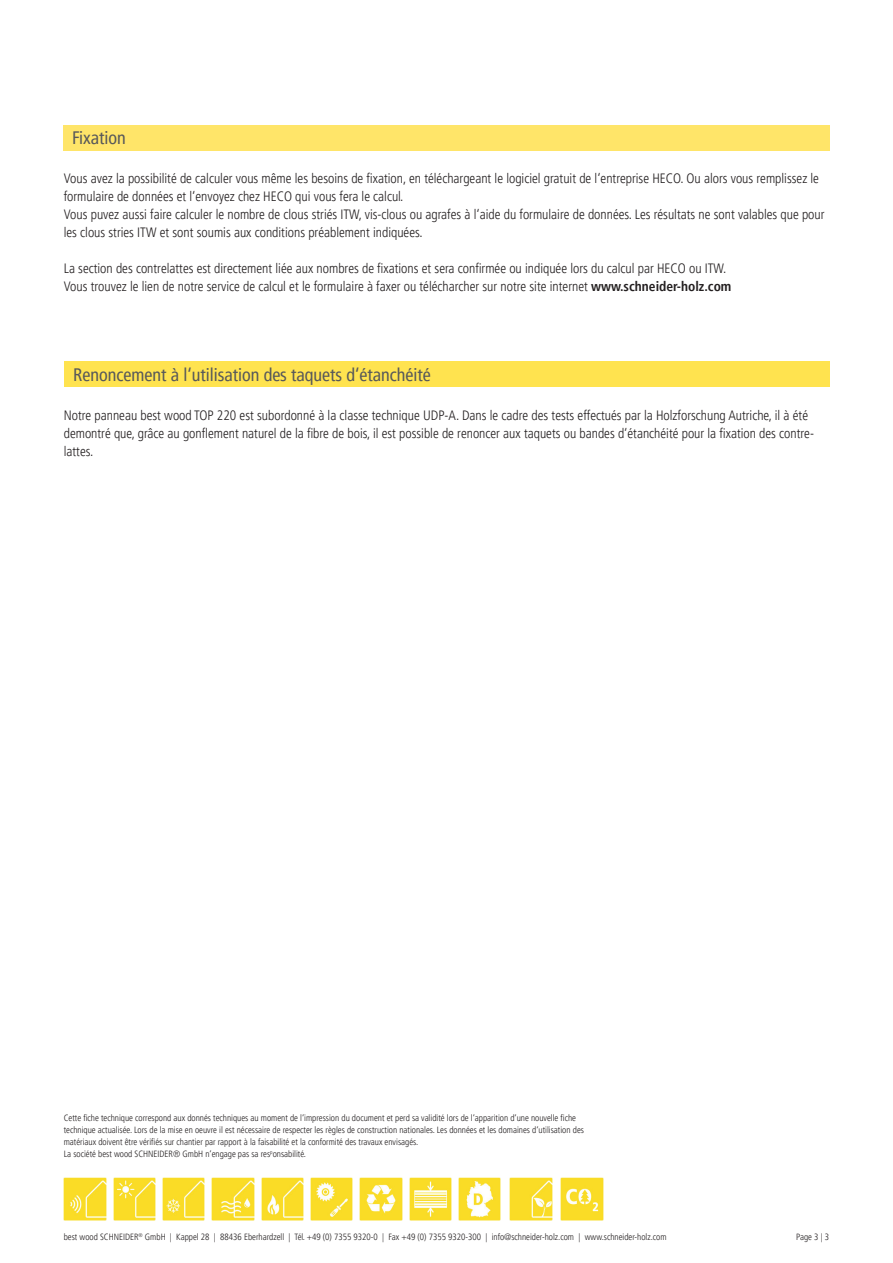
<style>
.page{position:relative;width:893px;height:1263px;background:#fff}
.page>*{position:absolute;margin:0;border:0;box-sizing:border-box;transform-origin:0 0}
.t1{font:condensed 18px "Frutiger LT Pro";color:#57585a}
.t2{font:300 condensed 13.5px/18px "Frutiger LT Pro";color:#231f20}
.t3{font:300 condensed 9px/12px "Frutiger LT Pro";color:#231f20}
.s1{font-weight:700}
</style>
<div class="page">
<img style="left:162px;top:1178px;width:43px;height:42px">
<img style="left:113px;top:1178px;width:43px;height:42px">
<img style="left:212px;top:1178px;width:42px;height:42px">
<img style="left:64px;top:1178px;width:42px;height:42px">
<img style="left:261px;top:1178px;width:43px;height:42px">
<img style="left:509px;top:1178px;width:43px;height:42px">
<img style="left:409px;top:1178px;width:43px;height:42px">
<img style="left:360px;top:1178px;width:42px;height:42px">
<img style="left:458px;top:1178px;width:43px;height:42px">
<img style="left:310px;top:1178px;width:43px;height:42px">
<img style="left:561px;top:1178px;width:42px;height:42px">
<div style="left:65px;top:361px;width:765px;height:26px;background:#ffe34f"></div>
<div style="left:64px;top:125px;width:766px;height:26px;background:#ffe569"></div>
<h1 class="t1" style="left:72px;top:127px;width:55px">Fixation</h1>
<p class="t2" style="left:64px;top:169px;width:762px">Vous avez la possibilité de calculer vous même les besoins de fixation, en téléchargeant le logiciel gratuit de l‘entreprise HECO. Ou alors vous remplissez le formulaire de données et l‘envoyez chez HECO qui vous fera le calcul.<br>Vous puvez aussi faire calculer le nombre de clous striés ITW, vis-clous ou agrafes à l‘aide du formulaire de données. Les résultats ne sont valables que pour les clous stries ITW et sont soumis aux conditions préablement indiquées.</p>
<p class="t2" style="left:64px;top:259px;width:669px">La section des contrelattes est directement liée aux nombres de fixations et sera confirmée ou indiquée lors du calcul par HECO ou ITW.<br>Vous trouvez le lien de notre service de calcul et le formulaire à faxer ou télécharcher sur notre site internet <span class="s1">www.schneider-holz.com</span></p>
<h1 class="t1" style="left:73px;top:365px;width:359px">Renoncement à l‘utilisation des taquets d‘étanchéité</h1>
<p class="t2" style="left:64px;top:407px;width:752px">Notre panneau best wood TOP 220 est subordonné à la classe technique UDP-A. Dans le cadre des tests effectués par la Holzforschung Autriche, il à été demontré que, grâce au gonflement naturel de la fibre de bois, il est possible de renoncer aux taquets ou bandes d‘étanchéité pour la fixation des contre&shy;lattes.</p>
<p class="t3" style="left:64px;top:1112px;width:522px">Cette fiche technique correspond aux donnés techniques au moment de l‘impression du document et perd sa validité lors de l‘apparition d‘une nouvelle fiche technique actualisée. Lors de la mise en oeuvre il est nécessaire de respecter les règles de construction nationales. Les données et les domaines d‘utilisation des matériaux doivent être vérifiés sur chantier par rapport à la faisabilité et la conformité des travaux envisagés.<br>La société best wood SCHNEIDER® GmbH n‘engage pas sa res<sup>p</sup>onsabilité.</p>
<p class="t3" style="left:64px;top:1231px;width:604px">best wood SCHNEIDER<sup>®</sup> GmbH | Kappel 28 | 88436 Eberhardzell | Tél. +49 (0) 7355 9320-0 | Fax +49 (0) 7355 9320-300 | info@schneider-holz.com | www.schneider-holz.com</p>
<p class="t3" style="left:796px;top:1231px;width:34px">Page 3 | 3</p>
</div>
